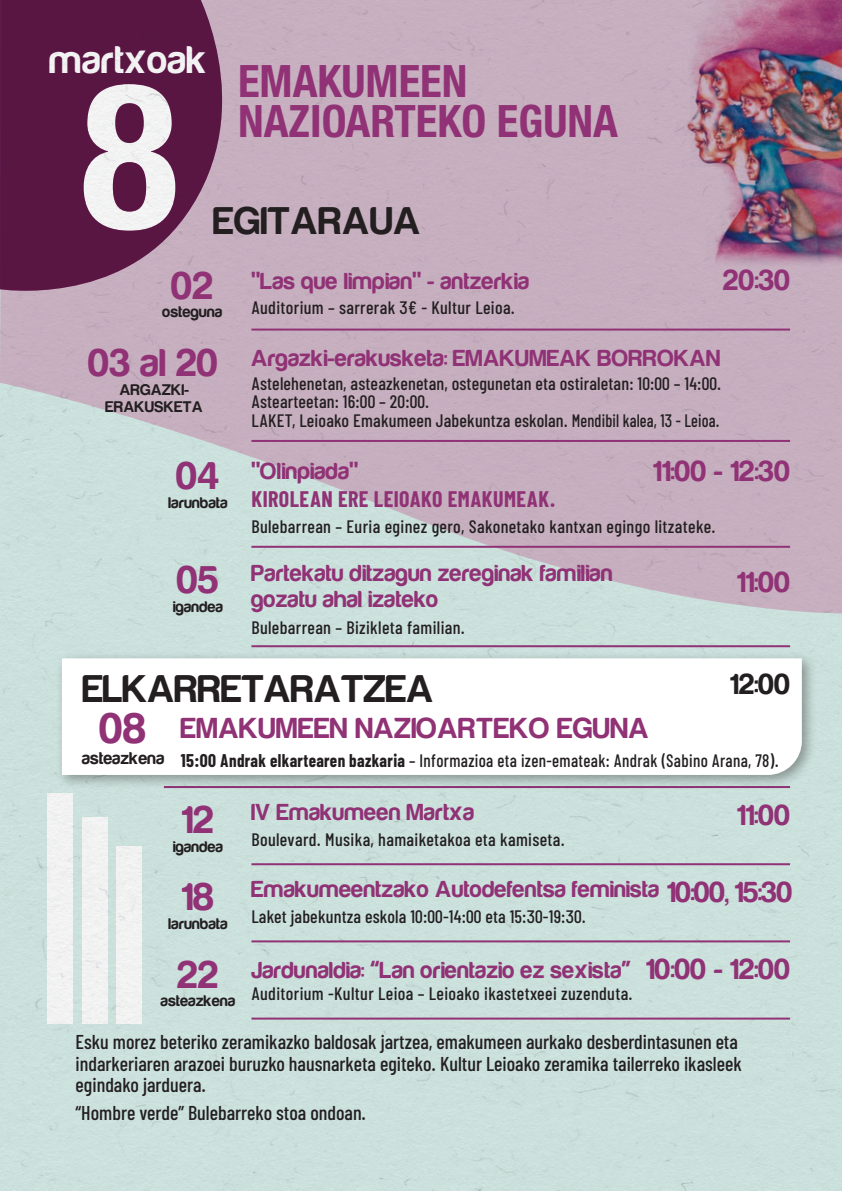
<style>
.page{position:relative;width:842px;height:1191px;background:#fff}
.page>*{position:absolute;margin:0;border:0;box-sizing:border-box;transform-origin:0 0}
.t1{font:700 condensed 203px "Helvetica Neue";color:#fff}
.t2{font:700 condensed 44.8px/39.8px "Helvetica Neue";color:#903275}
.t3{font:700 44.2px "Harabara";color:#903275}
.t4{font:700 40px "Harabara";letter-spacing:.02em;color:#903275}
.t5{font:700 40px "Harabara";color:#231f20}
.t6{font:700 40px "Harabara";letter-spacing:.02em;color:#231f20}
.t7{font:700 40px "Harabara";letter-spacing:.02em;color:#fff}
.t8{font:700 30px "Harabara";letter-spacing:.02em;color:#903275}
.t9{font:700 30px "Harabara";color:#231f20}
.t10{font:700 24px/25.8px "Harabara";letter-spacing:.02em;color:#903275}
.t11{font:700 22px "Barlow Condensed";letter-spacing:.02em;color:#903275}
.t12{font:500 20px/21.6px "Barlow Condensed";color:#231f20}
.t13{font:500 18px/18px "Barlow Condensed";letter-spacing:.02em;color:#231f20}
.t14{font:500 18px "Barlow Condensed";letter-spacing:.02em;color:#231f20;scale:.94 1}
.t15{font:17.6px "Harabara";letter-spacing:.02em;color:#231f20}
.t16{font:16px/17.2px "Harabara";letter-spacing:.02em;color:#231f20;text-align:center}
.s1{font-family:"Barlow"}
.s2{font-weight:700}
</style>
<div class="page">
<img style="left:0;top:0;width:842px;height:1191px">
<hr style="left:251px;top:440px;width:539px;height:2px;background:#903275">
<hr style="left:251px;top:546px;width:539px;height:2px;background:#903275">
<hr style="left:251px;top:645px;width:539px;height:2px;background:#903275">
<hr style="left:251px;top:863px;width:539px;height:2px;background:#903275">
<hr style="left:251px;top:940px;width:539px;height:2px;background:#903275">
<hr style="left:251px;top:1017px;width:539px;height:2px;background:#903275">
<div style="left:55px;top:651px;width:762px;height:138px;background:#231f20;opacity:.4"></div>
<svg style="left:62px;top:658px;width:740px;height:117px"></svg>
<hr style="left:251px;top:328px;width:539px;height:2px;background:#903275">
<img style="left:652px;top:0;width:190px;height:267px">
<p class="t7" style="left:50px;top:39px;width:158px">martxoak</p>
<p class="t1" style="left:81px;top:33px;width:99px">8</p>
<p class="t2" style="left:238px;top:61px;width:381px">EMAKUMEEN<br>NAZIOARTEKO EGUNA</p>
<p class="t6" style="left:214px;top:199px;width:209px">EGITARAUA</p>
<p class="t4" style="left:172px;top:264px;width:43px">02</p>
<p class="t16" style="left:163px;top:304px;width:61px">osteguna</p>
<p class="t4" style="left:89px;top:342px;width:131px">03 al 20</p>
<p class="t16" style="left:106px;top:381px;width:99px">ARGAZKI-<br>ERAKUSKETA</p>
<p class="t4" style="left:177px;top:455px;width:44px">04</p>
<p class="t16" style="left:169px;top:494px;width:60px">larunbata</p>
<p class="t4" style="left:177px;top:559px;width:43px">05</p>
<p class="t16" style="left:173px;top:598px;width:52px">igandea</p>
<p class="t10" style="left:251px;top:268px;width:279px"><span class="s1">"</span>Las que limpian<span class="s1">"</span> - antzerkia</p>
<p class="t8" style="left:723px;top:264px;width:68px">20:30</p>
<p class="t13" style="left:251px;top:298px;width:265px">Auditorium – sarrerak 3€ - Kultur Leioa.</p>
<p class="t10" style="left:251px;top:346px;width:471px">Argazki-erakusketa: EMAKUMEAK BORROKAN</p>
<p class="t13" style="left:251px;top:374px;width:471px">Astelehenetan, asteazkenetan, ostegunetan eta ostiraletan: 10:00 – 14:00.<br>Astearteetan: 16:00 – 20:00.</p>
<p class="t13" style="left:251px;top:411px;width:469px">LAKET, Leioako Emakumeen Jabekuntza eskolan. Mendibil kalea, 13 - Leioa.</p>
<p class="t10" style="left:251px;top:459px;width:108px"><span class="s1">"</span>Olinpiada<span class="s1">"</span></p>
<p class="t8" style="left:654px;top:455px;width:138px">11:00 - 12:30</p>
<p class="t11" style="left:251px;top:486px;width:306px">KIROLEAN ERE LEIOAKO EMAKUMEAK.</p>
<p class="t13" style="left:251px;top:516px;width:466px">Bulebarrean – Euria eginez gero, Sakonetako kantxan egingo litzateke.</p>
<p class="t10" style="left:251px;top:560px;width:363px">Partekatu ditzagun zereginak familian gozatu ahal izateko</p>
<p class="t13" style="left:251px;top:618px;width:215px">Bulebarrean – Bizikleta familian.</p>
<p class="t8" style="left:737px;top:566px;width:54px">11:00</p>
<p class="t5" style="left:83px;top:668px;width:352px">ELKARRETARATZEA</p>
<p class="t9" style="left:730px;top:668px;width:61px">12:00</p>
<p class="t3" style="left:100px;top:705px;width:47px">08</p>
<p class="t15" style="left:82px;top:749px;width:84px">asteazkena</p>
<p class="t8" style="left:181px;top:712px;width:470px">EMAKUMEEN NAZIOARTEKO EGUNA</p>
<p class="t14" style="left:181px;top:749px;width:638px"><span class="s2">15:00 Andrak elkartearen bazkaria</span> – Informazioa eta izen-emateak: Andrak (Sabino Arana, 78).</p>
<p class="t4" style="left:182px;top:799px;width:33px">12</p>
<p class="t16" style="left:173px;top:838px;width:52px">igandea</p>
<p class="t10" style="left:251px;top:799px;width:224px">IV Emakumeen Martxa</p>
<p class="t13" style="left:251px;top:830px;width:315px">Boulevard. Musika, hamaiketakoa eta kamiseta.</p>
<p class="t8" style="left:737px;top:799px;width:54px">11:00</p>
<p class="t4" style="left:182px;top:876px;width:34px">18</p>
<p class="t16" style="left:169px;top:915px;width:60px">larunbata</p>
<p class="t10" style="left:251px;top:876px;width:409px">Emakumeentzako Autodefentsa feminista</p>
<p class="t8" style="left:668px;top:876px;width:126px">10:00, 15:30</p>
<p class="t13" style="left:251px;top:907px;width:336px">Laket jabekuntza eskola 10:00-14:00 eta 15:30-19:30.</p>
<p class="t10" style="left:251px;top:957px;width:381px">Jardunaldia: <span class="s1">“</span>Lan orientazio ez sexista<span class="s1">”</span></p>
<p class="t8" style="left:646px;top:953px;width:145px">10:00 - 12:00</p>
<p class="t13" style="left:251px;top:984px;width:383px">Auditorium -Kultur Leioa – Leioako ikastetxeei zuzenduta.</p>
<p class="t12" style="left:76px;top:1030px;width:668px">Esku morez beteriko zeramikazko baldosak jartzea, emakumeen aurkako desberdintasunen eta indarkeriaren arazoei buruzko hausnarketa egiteko. Kultur Leioako zeramika tailerreko ikasleek egindako jarduera.</p>
<p class="t12" style="left:76px;top:1101px;width:292px">“Hombre verde” Bulebarreko stoa ondoan.</p>
<p class="t4" style="left:178px;top:953px;width:42px">22</p>
<p class="t16" style="left:161px;top:992px;width:76px">asteazkena</p>
</div>
